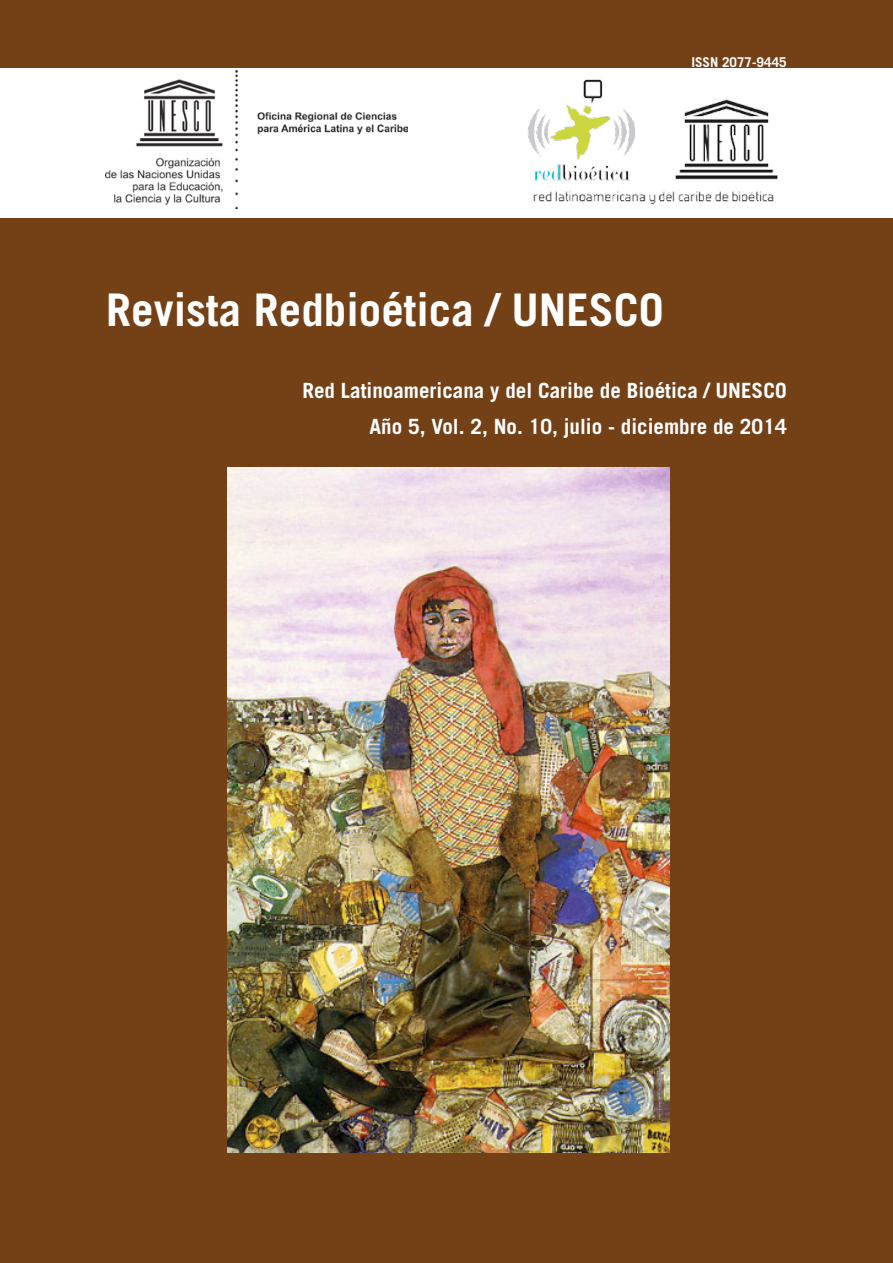
<style>
.page{position:relative;width:893px;height:1263px;background:#744117}
.page>*{position:absolute;margin:0;border:0;box-sizing:border-box;transform-origin:0 0}
.t1{font:700 45px "Trade Gothic";color:#fff}
.t2{font:700 21px "Trade Gothic";color:#fff}
.t3{font:700 13.5px "Trade Gothic";color:#fff}
</style>
<div class="page">
<div style="left:0;top:68px;width:893px;height:150px;background:#fff"></div>
<img style="left:528px;top:79px;width:250px;height:126px">
<img style="left:228px;top:468px;width:441px;height:684px">
<img style="left:105px;top:71px;width:302px;height:137px">
<p class="t3" style="left:691px;top:54px;width:97px">ISSN 2077-9445</p>
<p class="t1" style="left:106px;top:283px;width:559px">Revista Redbioética / UNESCO</p>
<p class="t2" style="left:302px;top:378px;width:486px">Red Latinoamericana y del Caribe de Bioética / UNESCO</p>
<p class="t2" style="left:370px;top:414px;width:419px">Año 5, Vol. 2, No. 10, julio - diciembre de 2014</p>
</div>
